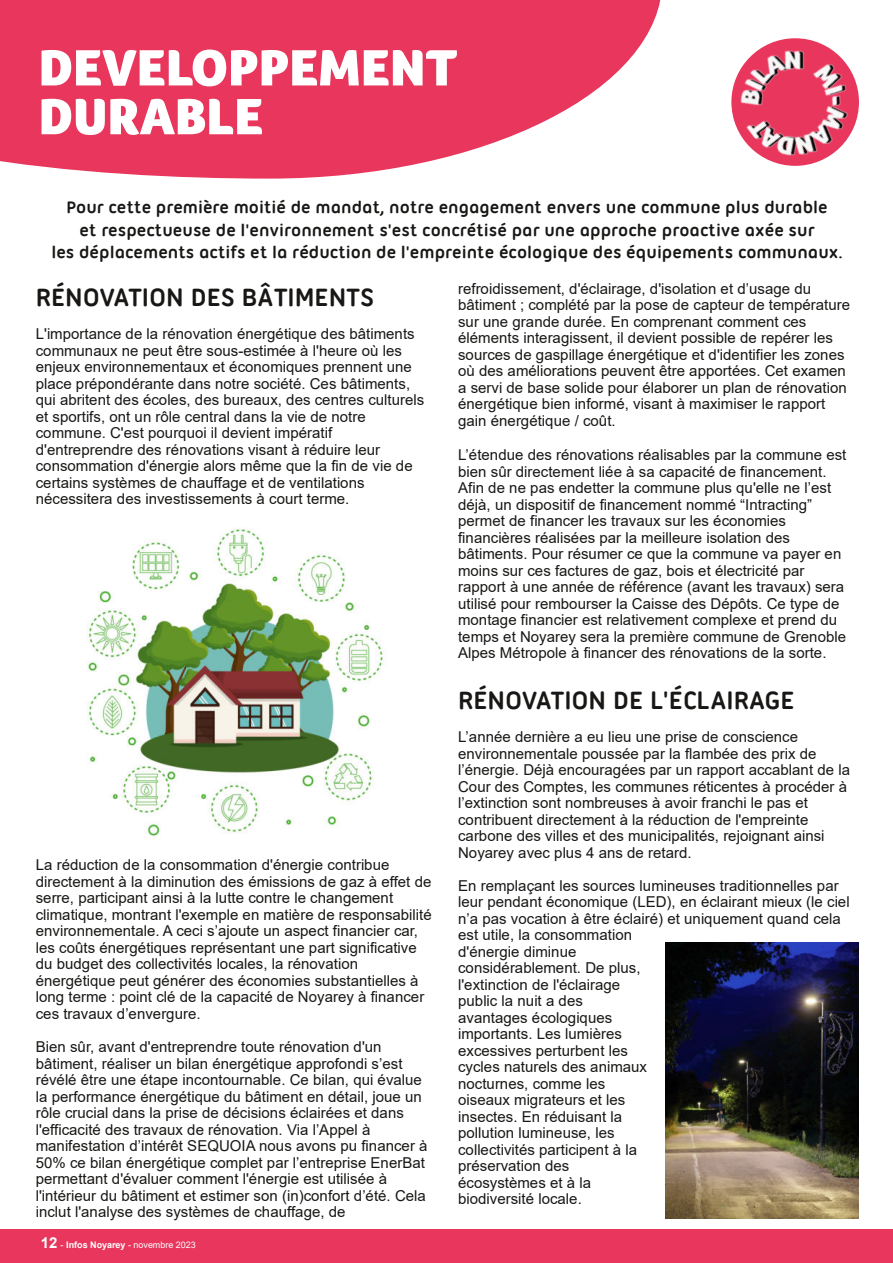
<style>
.page{position:relative;width:893px;height:1263px;background:#fff}
.page>*{position:absolute;margin:0;border:0;box-sizing:border-box;transform-origin:0 0}
.t1{font:900 52.5px/48.8px "Foco";color:#fff}
.t2{font:700 27px "Ubuntu Titling";color:#181715}
.t3{font:700 18px/22.5px "Ubuntu Titling";color:#181715;text-align:center}
.t4{font:15px/16.5px "Arial";letter-spacing:.005em;color:#181715}
.t5{font:9px "Arial";letter-spacing:-.005em;color:#fff}
.s1{font-weight:700;font-size:15px}
.s2{font-weight:700}
</style>
<div class="page">
<svg style="left:0;top:0;width:661px;height:179px;fill:#e8365c"></svg>
<img style="left:731px;top:38px;width:128px;height:128px">
<img style="left:86px;top:528px;width:298px;height:310px">
<img style="left:666px;top:943px;width:193px;height:275px">
<div style="left:0;top:1229px;width:893px;height:34px;background:#e8365c"></div>
<h1 class="t1" style="left:39px;top:44px;width:420px">DEVELOPPEMENT<br>DURABLE</h1>
<p class="t3" style="left:51px;top:196px;width:793px">Pour cette première moitié de mandat, notre engagement envers une commune plus durable<br>et respectueuse de l'environnement s'est concrétisé par une approche proactive axée sur<br>les déplacements actifs et la réduction de l'empreinte écologique des équipements communaux.</p>
<h2 class="t2" style="left:36px;top:282px;width:340px">RÉNOVATION DES BÂTIMENTS</h2>
<p class="t4" style="left:36px;top:326px;width:390px">L'importance de la rénovation énergétique des bâtiments communaux ne peut être sous-estimée à l'heure où les enjeux environnementaux et économiques prennent une place prépondérante dans notre société. Ces bâtiments, qui abritent des écoles, des bureaux, des centres culturels et sportifs, ont un rôle central dans la vie de notre commune. C'est pourquoi il devient impératif d'entreprendre des rénovations visant à réduire leur consommation d'énergie alors même que la fin de vie de certains systèmes de chauffage et de ventilations nécessitera des investissements à court terme.</p>
<p class="t4" style="left:36px;top:857px;width:397px">La réduction de la consommation d'énergie contribue directement à la diminution des émissions de gaz à effet de serre, participant ainsi à la lutte contre le changement climatique, montrant l'exemple en matière de responsabilité environnementale. A ceci s’ajoute un aspect financier car, les coûts énergétiques représentant une part significative du budget des collectivités locales, la rénovation énergétique peut générer des économies substantielles à long terme : point clé de la capacité de Noyarey à financer ces travaux d’envergure.</p>
<p class="t4" style="left:36px;top:1038px;width:393px">Bien sûr, avant d'entreprendre toute rénovation d'un bâtiment, réaliser un bilan énergétique approfondi s’est révélé être une étape incontournable. Ce bilan, qui évalue la performance énergétique du bâtiment en détail, joue un rôle crucial dans la prise de décisions éclairées et dans l'efficacité des travaux de rénovation. Via l’Appel à manifestation d’intérêt SEQUOIA nous avons pu financer à 50% ce bilan énergétique complet par l’entreprise EnerBat permettant d'évaluer comment l'énergie est utilisée à l'intérieur du bâtiment et estimer son (in)confort d’été. Cela inclut l'analyse des systèmes de chauffage, de</p>
<p class="t5" style="left:41px;top:1239px;width:156px"><span class="s1">12</span> - <span class="s2">Infos Noyarey</span> - novembre 2023</p>
<p class="t4" style="left:458px;top:280px;width:393px">refroidissement, d'éclairage, d'isolation et d’usage du bâtiment ; complété par la pose de capteur de température sur une grande durée. En comprenant comment ces éléments interagissent, il devient possible de repérer les sources de gaspillage énergétique et d'identifier les zones où des améliorations peuvent être apportées. Cet examen a servi de base solide pour élaborer un plan de rénovation énergétique bien informé, visant à maximiser le rapport gain énergétique / coût.</p>
<p class="t4" style="left:458px;top:447px;width:390px">L’étendue des rénovations réalisables par la commune est bien sûr directement liée à sa capacité de financement.<br>Afin de ne pas endetter la commune plus qu'elle ne l’est déjà, un dispositif de financement nommé “Intracting” permet de financer les travaux sur les économies financières réalisées par la meilleure isolation des bâtiments. Pour résumer ce que la commune va payer en moins sur ces factures de gaz, bois et électricité par rapport à une année de référence (avant les travaux) sera utilisé pour rembourser la Caisse des Dépôts. Ce type de montage financier est relativement complexe et prend du temps et Noyarey sera la première commune de Grenoble Alpes Métropole à financer des rénovations de la sorte.</p>
<h2 class="t2" style="left:458px;top:685px;width:338px">RÉNOVATION DE L'ÉCLAIRAGE</h2>
<p class="t4" style="left:458px;top:729px;width:393px">L’année dernière a eu lieu une prise de conscience environnementale poussée par la flambée des prix de l’énergie. Déjà encouragées par un rapport accablant de la Cour des Comptes, les communes réticentes à procéder à l’extinction sont nombreuses à avoir franchi le pas et contribuent directement à la réduction de l'empreinte carbone des villes et des municipalités, rejoignant ainsi Noyarey avec plus 4 ans de retard.</p>
<p class="t4" style="left:458px;top:877px;width:393px">En remplaçant les sources lumineuses traditionnelles par leur pendant économique (LED), en éclairant mieux (le ciel n’a pas vocation à être éclairé) et uniquement quand cela est utile, la consommation<br>d'énergie diminue<br>considérablement. De plus,<br>l'extinction de l'éclairage<br>public la nuit a des<br>avantages écologiques<br>importants. Les lumières<br>excessives perturbent les<br>cycles naturels des animaux<br>nocturnes, comme les<br>oiseaux migrateurs et les<br>insectes. En réduisant la<br>pollution lumineuse, les<br>collectivités participent à la<br>préservation des<br>écosystèmes et à la<br>biodiversité locale.</p>
</div>
